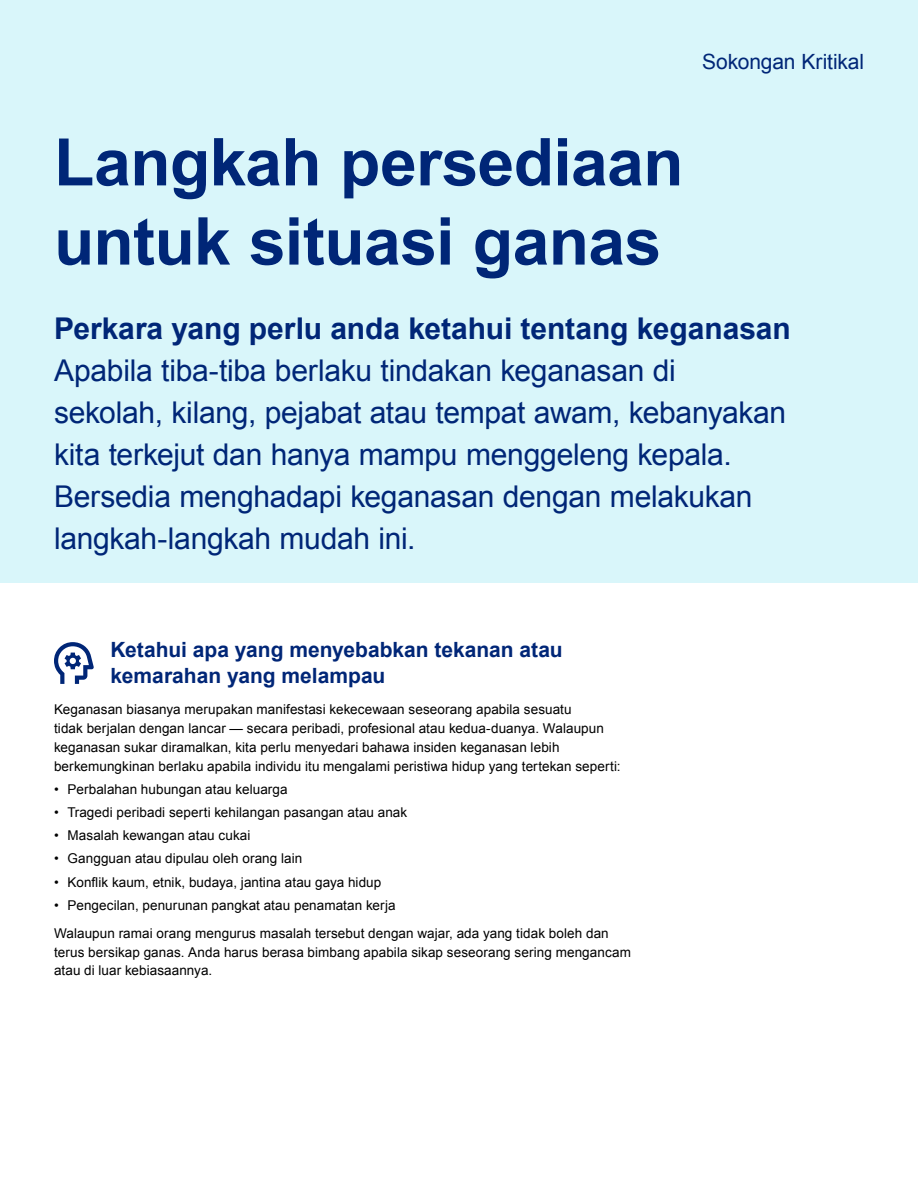
<style>
.page{position:relative;width:918px;height:1188px;background:#fff}
.page>*{position:absolute;margin:0;border:0;box-sizing:border-box;transform-origin:0 0}
.Headline{font:700 66px/79.2px "Arial";letter-spacing:-.01em;color:#002677}
.Intro{font:30px/42px "Arial";letter-spacing:-.01em;color:#002677}
.Subhead{font:700 21px/25.2px "Arial";color:#002677}
.Product_label_-_Right_aligned{font:21px "Arial";letter-spacing:-.005em;color:#002677}
.Body{font:13.5px/18.9px "Arial";letter-spacing:.005em;color:#000}
.s1{font-weight:700}
</style>
<div class="page">
<div style="left:0;top:0;width:918px;height:583px;background:#d9f6fa"></div>
<svg style="left:54px;top:642px;width:40px;height:42px"></svg>
<p class="Product_label_-_Right_aligned" style="left:702px;top:48px;width:163px">Sokongan Kritikal</p>
<p class="Headline" style="left:54px;top:125px;width:631px">Langkah persediaan untuk situasi ganas</p>
<p class="Intro" style="left:54px;top:308px;width:738px"><span class="s1">Perkara yang perlu anda ketahui tentang keganasan </span>Apabila tiba-tiba berlaku tindakan keganasan di sekolah, kilang, pejabat atau tempat awam, kebanyakan kita terkejut dan hanya mampu menggeleng kepala.<br>Bersedia menghadapi keganasan dengan melakukan langkah-langkah mudah ini.</p>
<p class="Subhead" style="left:111px;top:638px;width:454px">Ketahui apa yang menyebabkan tekanan atau kemarahan yang melampau</p>
<p class="Body" style="left:54px;top:700px;width:568px">Keganasan biasanya merupakan manifestasi kekecewaan seseorang apabila sesuatu<br>tidak berjalan dengan lancar — secara peribadi, profesional atau kedua-duanya. Walaupun keganasan sukar diramalkan, kita perlu menyedari bahawa insiden keganasan lebih berkemungkinan berlaku apabila individu itu mengalami peristiwa hidup yang tertekan seperti:</p>
<p class="Body" style="left:54px;top:780px;width:235px">• Perbalahan hubungan atau keluarga</p>
<p class="Body" style="left:54px;top:803px;width:355px">• Tragedi peribadi seperti kehilangan pasangan atau anak</p>
<p class="Body" style="left:54px;top:826px;width:198px">• Masalah kewangan atau cukai</p>
<p class="Body" style="left:54px;top:849px;width:250px">• Gangguan atau dipulau oleh orang lain</p>
<p class="Body" style="left:54px;top:873px;width:329px">• Konflik kaum, etnik, budaya, jantina atau gaya hidup</p>
<p class="Body" style="left:54px;top:896px;width:343px">• Pengecilan, penurunan pangkat atau penamatan kerja</p>
<p class="Body" style="left:54px;top:924px;width:578px">Walaupun ramai orang mengurus masalah tersebut dengan wajar, ada yang tidak boleh dan terus bersikap ganas. Anda harus berasa bimbang apabila sikap seseorang sering mengancam atau di luar kebiasaannya.</p>
</div>
